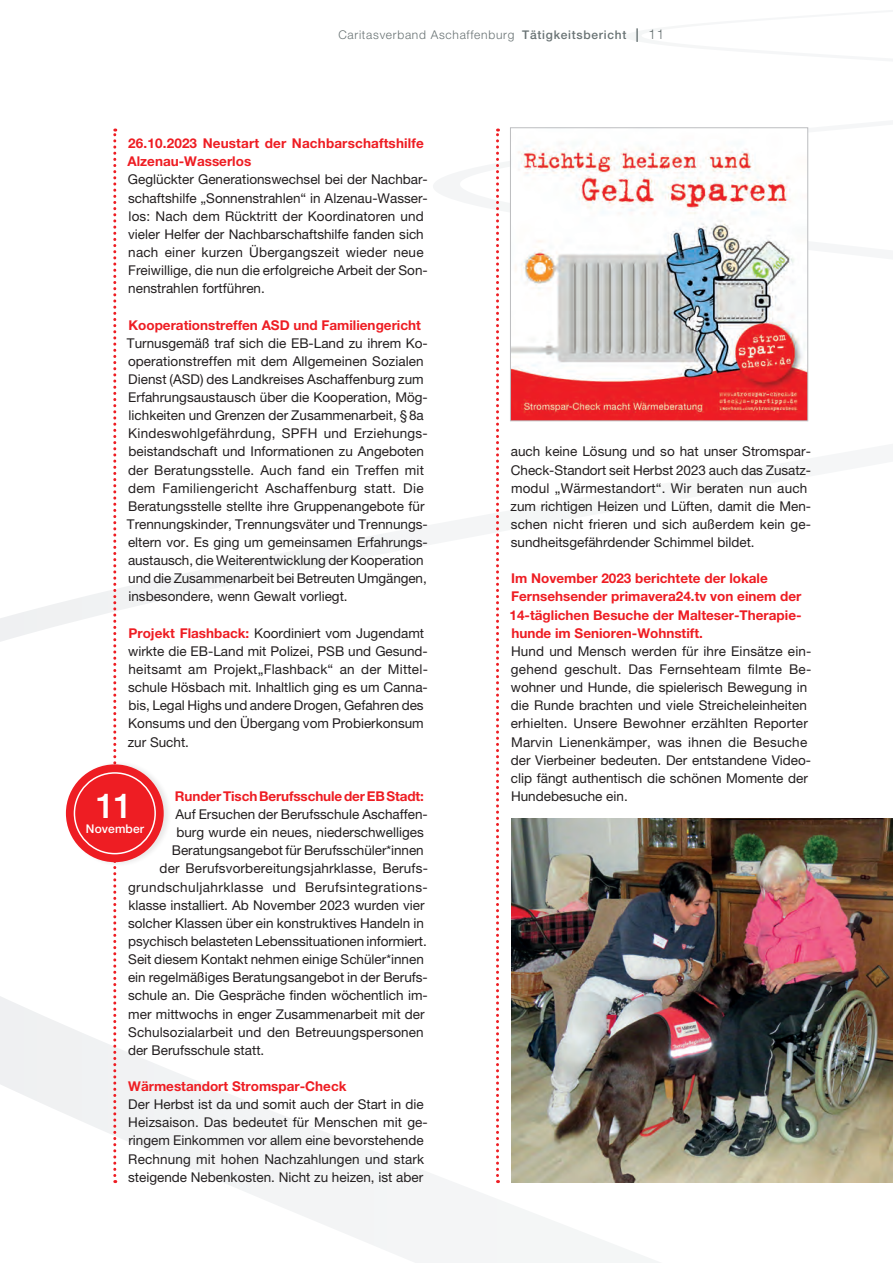
<style>
.page{position:relative;width:893px;height:1263px;background:#fff}
.page>*{position:absolute;margin:0;border:0;box-sizing:border-box;transform-origin:0 0}
.t1{font:500 34.5px "Helvetica Neue LT Pro";color:#fff}
.t2{font:13.5px/18.1px "Helvetica Neue LT Pro";color:#231f20}
.t3{font:700 13.5px/18.1px "Helvetica Neue LT Pro";color:#ee1d23}
.t4{font:13.5px "Helvetica Neue LT Pro";letter-spacing:.03em;color:#231f20}
.t5{font:300 12px "Helvetica Neue LT Pro";letter-spacing:.06em;color:#697374}
.t6{font:500 12px "Helvetica Neue LT Pro";letter-spacing:.01em;color:#fff}
.s1{font-weight:500}
.s2{font-weight:700;font-size:13.5px}
.s3{font-size:13.5px}
.s4{font-weight:700;color:#ee1d23}
</style>
<div class="page">
<svg style="left:149px;top:28px;width:660px;height:554px"></svg>
<svg style="left:496px;top:129px;width:3px;height:1054px"></svg>
<svg style="left:113px;top:129px;width:3px;height:1054px"></svg>
<div style="left:65px;top:761px;width:107px;height:106px;background:#231f20;opacity:.1"></div>
<svg style="left:66px;top:764px;width:98px;height:98px;background:#ee2c32"></svg>
<div style="left:74px;top:773px;width:81px;height:81px;background:#ee1d23;border-radius:50%"></div>
<div style="left:74px;top:772px;width:82px;height:82px;border:2px solid #fff;border-radius:50%"></div>
<img style="left:512px;top:130px;width:294px;height:289px">
<div style="left:510px;top:128px;width:298px;height:293px;border:1px solid #bcbdc0"></div>
<img style="left:512px;top:819px;width:381px;height:363px">
<p class="t5" style="left:338px;top:28px;width:327px">Caritasverband Aschaffenburg <span class="s1">Tätigkeitsbericht</span> <span class="s2">|</span> <span class="s3">11</span></p>
<p class="t3" style="left:128px;top:134px;width:298px">26.10.2023 Neustart der Nachbarschaftshilfe<br>Alzenau-Wasserlos</p>
<p class="t2" style="left:128px;top:170px;width:301px">Geglückter Generationswechsel bei der Nachbar&shy;schaftshilfe „Sonnenstrahlen“ in Alzenau-Wasser&shy;los: Nach dem Rücktritt der Koordinatoren und vieler Helfer der Nachbarschaftshilfe fanden sich nach einer kurzen Übergangszeit wieder neue Freiwillige, die nun die erfolgreiche Arbeit der Son&shy;nenstrahlen fortführen.</p>
<p class="t3" style="left:128px;top:315px;width:294px">Kooperationstreffen ASD und Familiengericht</p>
<p class="t2" style="left:127px;top:334px;width:302px">Turnusgemäß traf sich die EB-Land zu ihrem Ko&shy;operationstreffen mit dem Allgemeinen Sozialen Dienst (ASD) des Landkreises Aschaffenburg zum Erfahrungsaustausch über die Kooperation, Mög&shy;lichkeiten und Grenzen der Zusammenarbeit, §8a Kindeswohlgefährdung, SPFH und Erziehungs&shy;beistandschaft und Informationen zu Angeboten der Beratungsstelle. Auch fand ein Treffen mit dem Familiengericht Aschaffenburg statt. Die Beratungsstelle stellte ihre Gruppenangebote für Trennungskinder, Trennungsväter und Trennungs&shy;eltern vor. Es ging um gemeinsamen Erfahrungs&shy;austausch, die Weiterentwicklung der Kooperation und die Zusammenarbeit bei Betreuten Umgängen, insbesondere, wenn Gewalt vorliegt.</p>
<p class="t2" style="left:128px;top:624px;width:302px"><span class="s4">Projekt Flashback:</span> Koordiniert vom Jugendamt wirkte die EB-Land mit Polizei, PSB und Gesund&shy;heitsamt am Projekt„Flashback“ an der Mittel&shy;schule Hösbach mit. Inhaltlich ging es um Canna&shy;bis, Legal Highs und andere Drogen, Gefahren des Konsums und den Übergang vom Probierkonsum zur Sucht.</p>
<p class="t3" style="left:175px;top:787px;width:251px">Runder Tisch Berufsschule der EB Stadt:</p>
<p class="t2" style="left:176px;top:805px;width:254px">Auf Ersuchen der Berufsschule Aschaffen-</p>
<p class="t2" style="left:176px;top:823px;width:249px">burg wurde ein neues, niederschwelliges</p>
<p class="t2" style="left:172px;top:841px;width:253px">Beratungsangebot für Berufsschüler*innen</p>
<p class="t2" style="left:160px;top:859px;width:269px">der Berufsvorbereitungsjahrklasse, Berufs-</p>
<p class="t4" style="left:128px;top:879px;width:301px">grundschuljahrklasse und Berufsintegrations-</p>
<p class="t2" style="left:128px;top:896px;width:298px">klasse installiert. Ab November 2023 wurden vier</p>
<p class="t2" style="left:128px;top:914px;width:297px">solcher Klassen über ein konstruktives Handeln in</p>
<p class="t2" style="left:128px;top:932px;width:300px">psychisch belasteten Lebenssituationen informiert.</p>
<p class="t2" style="left:128px;top:950px;width:297px">Seit diesem Kontakt nehmen einige Schüler*innen</p>
<p class="t2" style="left:128px;top:968px;width:301px">ein regelmäßiges Beratungsangebot in der Berufs-</p>
<p class="t2" style="left:128px;top:986px;width:301px">schule an. Die Gespräche finden wöchentlich im-</p>
<p class="t2" style="left:128px;top:1004px;width:298px">mer mittwochs in enger Zusammenarbeit mit der</p>
<p class="t2" style="left:128px;top:1022px;width:297px">Schulsozialarbeit und den Betreuungspersonen</p>
<p class="t2" style="left:128px;top:1041px;width:138px">der Berufsschule statt.</p>
<p class="t3" style="left:128px;top:1077px;width:220px">Wärmestandort Stromspar-Check</p>
<p class="t2" style="left:128px;top:1095px;width:301px">Der Herbst ist da und somit auch der Start in die Heizsaison. Das bedeutet für Menschen mit ge&shy;ringem Einkommen vor allem eine bevorstehende Rechnung mit hohen Nachzahlungen und stark steigende Nebenkosten. Nicht zu heizen, ist aber</p>
<h1 class="t1" style="left:96px;top:785px;width:38px">11</h1>
<p class="t6" style="left:86px;top:822px;width:60px">November</p>
<p class="t2" style="left:511px;top:442px;width:302px">auch keine Lösung und so hat unser Stromspar-Check-Standort seit Herbst 2023 auch das Zusatz&shy;modul „Wärmestandort“. Wir beraten nun auch zum richtigen Heizen und Lüften, damit die Men&shy;schen nicht frieren und sich außerdem kein ge&shy;sundheitsgefährdender Schimmel bildet.</p>
<p class="t3" style="left:510px;top:569px;width:293px">Im November 2023 berichtete der lokale Fernsehsender primavera24.tv von einem der 14-täglichen Besuche der Malteser-Therapie&shy;hunde im Senioren-Wohnstift.</p>
<p class="t2" style="left:511px;top:642px;width:302px">Hund und Mensch werden für ihre Einsätze ein&shy;gehend geschult. Das Fernsehteam filmte Be&shy;wohner und Hunde, die spielerisch Bewegung in die Runde brachten und viele Streicheleinheiten erhielten. Unsere Bewohner erzählten Reporter Marvin Lienenkämper, was ihnen die Besuche der Vierbeiner bedeuten. Der entstandene Video&shy;clip fängt authentisch die schönen Momente der Hundebesuche ein.</p>
</div>
